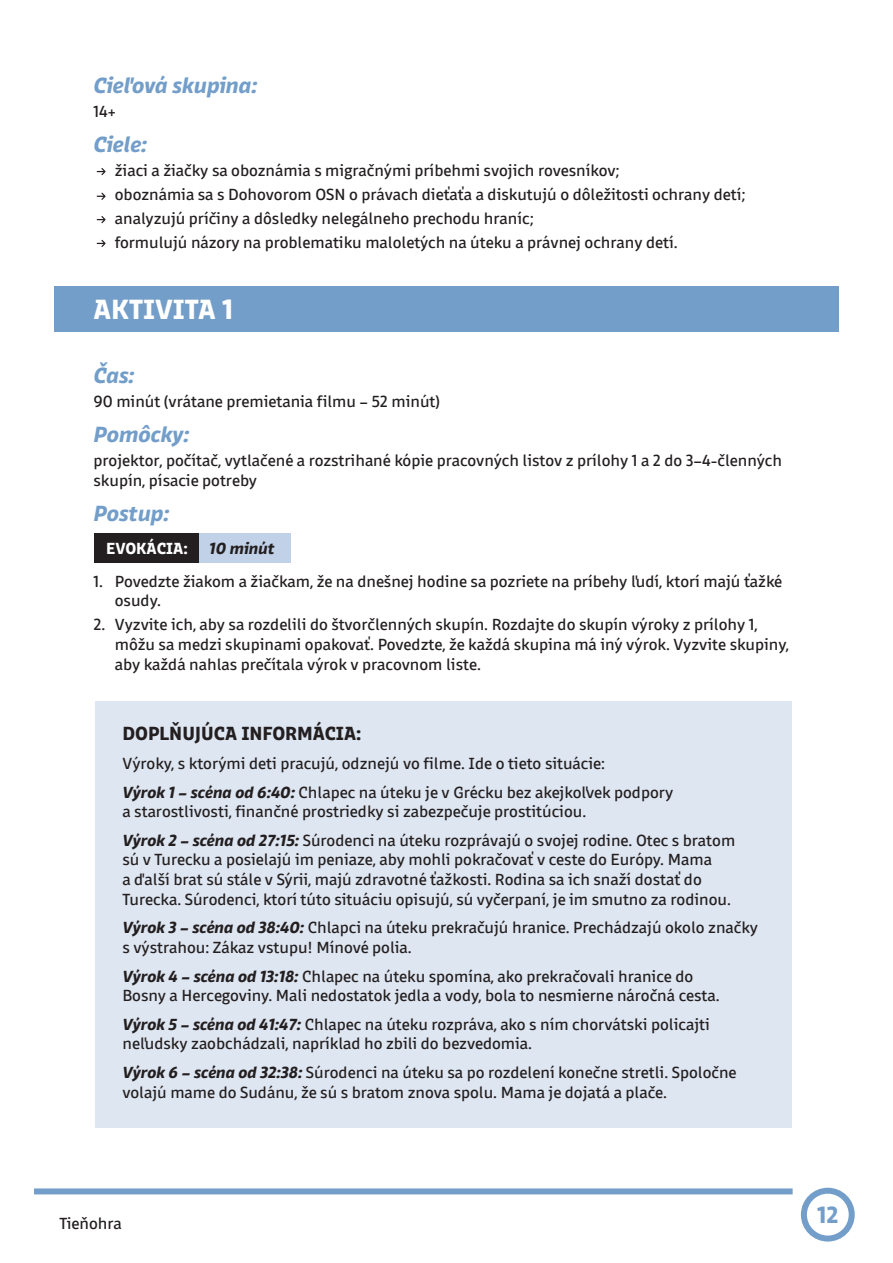
<style>
.page{position:relative;width:893px;height:1263px;background:#fff}
.page>*{position:absolute;margin:0;border:0;box-sizing:border-box;transform-origin:0 0}
.t1{font:700 28.5px "Domotika Pro";color:#fff}
.t2{font:700 24px "Domotika Pro";color:#739ec9}
.t3{font:italic 700 22.5px "Domotika Pro";color:#739ec9}
.t4{font:700 19.5px "Domotika Pro";color:#231f20}
.t5{font:16.5px/19.8px "Domotika Pro";color:#231f20}
.t6{font:700 16.5px "Domotika Pro";color:#fff}
.t7{font:italic 700 16.5px "Domotika Pro";color:#231f20}
.s1{font-weight:700;font-style:italic}
</style>
<div class="page">
<div style="left:34px;top:1188px;width:759px;height:6px;background:#739ec9"></div>
<div style="left:801px;top:1188px;width:54px;height:53px;border:6px solid #739ec9;border-radius:50%"></div>
<div style="left:94px;top:534px;width:196px;height:29px;background:#231f20"></div>
<div style="left:199px;top:534px;width:91px;height:29px;background:#c1d1e7"></div>
<div style="left:95px;top:701px;width:697px;height:426px;background:#dee6f1"></div>
<div style="left:54px;top:286px;width:785px;height:46px;background:#739ec9"></div>
<svg style="left:97px;top:168px;width:9px;height:7px"></svg>
<svg style="left:97px;top:193px;width:9px;height:7px"></svg>
<svg style="left:97px;top:216px;width:9px;height:7px"></svg>
<svg style="left:97px;top:240px;width:9px;height:7px"></svg>
<p class="t3" style="left:94px;top:68px;width:165px">Cieľová skupina:</p>
<p class="t5" style="left:94px;top:99px;width:24px">14+</p>
<p class="t3" style="left:94px;top:128px;width:55px">Ciele:</p>
<p class="t5" style="left:115px;top:159px;width:506px">žiaci a žiačky sa oboznámia s migračnými príbehmi svojich rovesníkov;</p>
<p class="t5" style="left:115px;top:183px;width:632px">oboznámia sa s Dohovorom OSN o právach dieťaťa a diskutujú o dôležitosti ochrany detí;</p>
<p class="t5" style="left:115px;top:207px;width:420px">analyzujú príčiny a dôsledky nelegálneho prechodu hraníc;</p>
<p class="t5" style="left:115px;top:231px;width:564px">formulujú názory na problematiku maloletých na úteku a právnej ochrany detí.</p>
<p class="t1" style="left:94px;top:287px;width:141px">AKTIVITA 1</p>
<p class="t3" style="left:94px;top:358px;width:43px">Čas:</p>
<p class="t5" style="left:94px;top:389px;width:348px">90 minút (vrátane premietania filmu – 52 minút)</p>
<p class="t3" style="left:94px;top:417px;width:98px">Pomôcky:</p>
<p class="t5" style="left:94px;top:449px;width:690px">projektor, počítač, vytlačené a rozstrihané kópie pracovných listov z prílohy 1 a 2 do 3–4-členných skupín, písacie potreby</p>
<p class="t3" style="left:94px;top:497px;width:77px">Postup:</p>
<p class="t6" style="left:106px;top:535px;width:83px">EVOKÁCIA:</p>
<p class="t7" style="left:209px;top:536px;width:67px">10 minút</p>
<p class="t5" style="left:115px;top:569px;width:669px;text-indent:-21px">1. Povedzte žiakom a žiačkam, že na dnešnej hodine sa pozriete na príbehy ľudí, ktorí majú ťažké osudy.</p>
<p class="t5" style="left:115px;top:613px;width:675px;text-indent:-21px">2. Vyzvite ich, aby sa rozdelili do štvorčlenných skupín. Rozdajte do skupín výroky z prílohy 1, môžu sa medzi skupinami opakovať. Povedzte, že každá skupina má iný výrok. Vyzvite skupiny, aby každá nahlas prečítala výrok v pracovnom liste.</p>
<p class="t4" style="left:122px;top:717px;width:241px">DOPLŇUJÚCA INFORMÁCIA:</p>
<p class="t5" style="left:122px;top:752px;width:484px">Výroky, s ktorými deti pracujú, odznejú vo filme. Ide o tieto situácie:</p>
<p class="t5" style="left:122px;top:780px;width:552px"><span class="s1">Výrok 1 – scéna od 6:40:</span> Chlapec na úteku je v Grécku bez akejkoľvek podpory a starostlivosti, finančné prostriedky si zabezpečuje prostitúciou.</p>
<p class="t5" style="left:122px;top:828px;width:614px"><span class="s1">Výrok 2 – scéna od 27:15:</span> Súrodenci na úteku rozprávajú o svojej rodine. Otec s bratom sú v Turecku a posielajú im peniaze, aby mohli pokračovať v ceste do Európy. Mama<br>a ďalší brat sú stále v Sýrii, majú zdravotné ťažkosti. Rodina sa ich snaží dostať do Turecka. Súrodenci, ktorí túto situáciu opisujú, sú vyčerpaní, je im smutno za rodinou.</p>
<p class="t5" style="left:122px;top:916px;width:637px"><span class="s1">Výrok 3 – scéna od 38:40:</span> Chlapci na úteku prekračujú hranice. Prechádzajú okolo značky s výstrahou: Zákaz vstupu! Mínové polia.</p>
<p class="t5" style="left:122px;top:964px;width:599px"><span class="s1">Výrok 4 – scéna od 13:18:</span> Chlapec na úteku spomína, ako prekračovali hranice do<br>Bosny a Hercegoviny. Mali nedostatok jedla a vody, bola to nesmierne náročná cesta.</p>
<p class="t5" style="left:122px;top:1012px;width:589px"><span class="s1">Výrok 5 – scéna od 41:47:</span> Chlapec na úteku rozpráva, ako s ním chorvátski policajti neľudsky zaobchádzali, napríklad ho zbili do bezvedomia.</p>
<p class="t5" style="left:122px;top:1060px;width:616px"><span class="s1">Výrok 6 – scéna od 32:38:</span> Súrodenci na úteku sa po rozdelení konečne stretli. Spoločne volajú mame do Sudánu, že sú s bratom znova spolu. Mama je dojatá a plače.</p>
<p class="t5" style="left:60px;top:1212px;width:64px">Tieňohra</p>
<h2 class="t2" style="left:817px;top:1196px;width:23px">12</h2>
</div>
